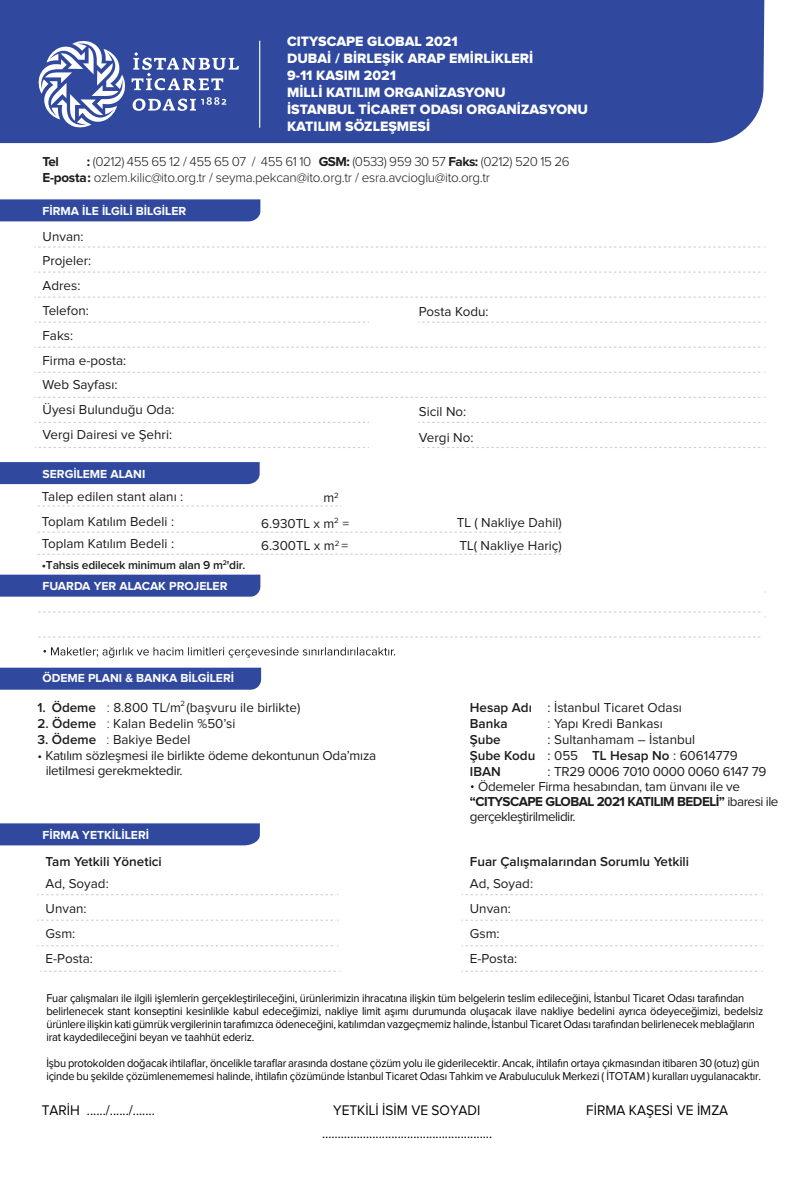
<style>
.page{position:relative;width:800px;height:1194px;background:#fff}
.page>*{position:absolute;margin:0;border:0;box-sizing:border-box;transform-origin:0 0}
.t1{font:14.4px "Proxima Nova";color:#020304;scale:.95 1}
.t2{font:14.1px/16.9px "Proxima Nova Extrabld";color:#fff}
.t3{font:13.4px/24.8px "Proxima Nova";color:#1d1d1b}
.t4{font:300 13.4px/15.8px "Proxima Nova";letter-spacing:-.02em;color:#1d1d1b}
.t5{font:13.4px/15.1px "Proxima Nova";letter-spacing:-.02em;color:#1d1d1b}
.t6{font:600 13.4px "Proxima Nova";color:#1d1d1b}
.t7{font:700 13.4px "Proxima Nova";letter-spacing:-.04em;color:#1d1d1b}
.t8{font:13.4px "Proxima Nova";letter-spacing:-.04em;color:#1d1d1b}
.t9{font:700 12.1px "Proxima Nova";color:#fff}
.t10{font:600 12px "Proxima Nova";letter-spacing:-.02em;color:#1d1d1b}
.t11{font:11.7px/13px "Proxima Nova";letter-spacing:-.02em;color:#020304;scale:.95 1}
.s1{font-weight:700}
.s2{font-weight:600}
.s3{font-weight:300}
.s4{font-weight:400}
</style>
<div class="page">
<div style="left:0;top:0;width:764px;height:143px;background:#30499e"></div>
<svg style="left:38px;top:40px;width:88px;height:88px"></svg>
<svg style="left:132px;top:52px;width:107px;height:59px;background:#5e71b3"></svg>
<hr style="left:259px;top:41px;width:1px;height:87px;background:#fff">
<div style="left:0;top:199px;width:260px;height:22px;background:#30499e"></div>
<div style="left:0;top:462px;width:260px;height:22px;background:#30499e"></div>
<div style="left:0;top:575px;width:260px;height:22px;background:#30499e"></div>
<div style="left:0;top:668px;width:261px;height:22px;background:#30499e"></div>
<div style="left:0;top:823px;width:260px;height:22px;background:#30499e"></div>
<svg style="left:35px;top:322px;width:334px;height:1px"></svg>
<svg style="left:35px;top:422px;width:334px;height:1px"></svg>
<svg style="left:35px;top:447px;width:334px;height:1px"></svg>
<svg style="left:418px;top:322px;width:348px;height:1px"></svg>
<svg style="left:418px;top:422px;width:348px;height:1px"></svg>
<svg style="left:418px;top:447px;width:348px;height:1px"></svg>
<svg style="left:34px;top:347px;width:732px;height:1px"></svg>
<svg style="left:34px;top:372px;width:732px;height:1px"></svg>
<svg style="left:34px;top:397px;width:732px;height:1px"></svg>
<svg style="left:34px;top:246px;width:732px;height:2px"></svg>
<svg style="left:34px;top:271px;width:732px;height:2px"></svg>
<svg style="left:34px;top:297px;width:732px;height:1px"></svg>
<svg style="left:43px;top:647px;width:352px;height:11px"></svg>
<svg style="left:38px;top:636px;width:723px;height:2px"></svg>
<svg style="left:38px;top:611px;width:728px;height:7px"></svg>
<svg style="left:37px;top:894px;width:301px;height:1px"></svg>
<svg style="left:37px;top:920px;width:301px;height:1px"></svg>
<svg style="left:37px;top:945px;width:301px;height:1px"></svg>
<svg style="left:462px;top:894px;width:301px;height:1px"></svg>
<svg style="left:462px;top:920px;width:301px;height:1px"></svg>
<svg style="left:462px;top:945px;width:301px;height:1px"></svg>
<svg style="left:462px;top:971px;width:301px;height:1px"></svg>
<svg style="left:40px;top:971px;width:301px;height:1px"></svg>
<svg style="left:37px;top:505px;width:304px;height:1px"></svg>
<svg style="left:37px;top:532px;width:524px;height:1px"></svg>
<svg style="left:37px;top:554px;width:524px;height:1px"></svg>
<p class="t2" style="left:287px;top:34px;width:303px">CITYSCAPE GLOBAL 2021<br>DUBAİ / BİRLEŞİK ARAP EMİRLİKLERİ<br>9-11 KASIM 2021<br>MİLLİ KATILIM ORGANİZASYONU<br>İSTANBUL TİCARET ODASI ORGANİZASYONU<br>KATILIM SÖZLEŞMESİ</p>
<p class="t4" style="left:43px;top:154px;width:529px;text-indent:44px"><span class="s1">:</span> (0212) 455 65 12 / 455 65 07 / 455 61 10 <span class="s1">GSM:</span> (0533) 959 30 57 <span class="s1">Faks:</span> (0212) 520 15 26<br><span class="s1">E-posta:</span> ozlem.kilic@ito.org.tr / seyma.pekcan@ito.org.tr / esra.avcioglu@ito.org.tr</p>
<p class="t7" style="left:43px;top:155px;width:18px">Tel</p>
<p class="t9" style="left:43px;top:205px;width:145px">FİRMA İLE İLGİLİ BİLGİLER</p>
<p class="t3" style="left:43px;top:224px;width:133px">Unvan:<br>Projeler:<br>Adres:<br>Telefon:<br>Faks:<br>Firma e-posta:<br>Web Sayfası:<br>Üyesi Bulunduğu Oda:<br>Vergi Dairesi ve Şehri:</p>
<p class="t9" style="left:43px;top:468px;width:104px">SERGİLEME ALANI</p>
<p class="t3" style="left:42px;top:484px;width:143px">Talep edilen stant alanı :<br>Toplam Katılım Bedeli :</p>
<p class="t3" style="left:323px;top:486px;width:17px">m<sup>2</sup></p>
<p class="t3" style="left:261px;top:512px;width:89px">6.930TL x m<sup>2</sup> =</p>
<p class="t3" style="left:419px;top:300px;width:71px">Posta Kodu:</p>
<p class="t3" style="left:419px;top:400px;width:56px;line-height:25.6px">Sicil No:<br>Vergi No:</p>
<p class="t3" style="left:457px;top:510px;width:107px">TL ( Nakliye Dahil)</p>
<p class="t3" style="left:42px;top:531px;width:134px">Toplam Katılım Bedeli :</p>
<p class="t3" style="left:459px;top:534px;width:104px">TL( Nakliye Hariç)</p>
<p class="t3" style="left:261px;top:534px;width:88px">6.300TL x m<sup>2</sup> =</p>
<p class="t10" style="left:42px;top:559px;width:205px">•Tahsis edilecek minimum alan 9 m<sup>2</sup>'dir.</p>
<p class="t9" style="left:43px;top:580px;width:186px">FUARDA YER ALACAK PROJELER</p>
<p class="t9" style="left:43px;top:673px;width:193px">ÖDEME PLANI &amp; BANKA BİLGİLERİ</p>
<p class="t3" style="left:37px;top:695px;width:264px"><span class="s2">1. Ödeme</span> <span class="s3">:</span> 8.800 TL/m<sup>2</sup> (başvuru ile birlikte)</p>
<p class="t3" style="left:37px;top:711px;width:200px"><span class="s2">2. Ödeme</span> <span class="s3">:</span> Kalan Bedelin %50’si</p>
<p class="t3" style="left:37px;top:727px;width:155px"><span class="s2">3. Ödeme</span> <span class="s3">:</span> Bakiye Bedel</p>
<p class="t5" style="left:46px;top:748px;width:332px;text-indent:-8px"><span class="s3">•</span> Katılım sözleşmesi ile birlikte ödeme dekontunun Oda’mıza iletilmesi gerekmektedir.</p>
<p class="t9" style="left:43px;top:830px;width:108px">FİRMA YETKİLİLERİ</p>
<p class="t3" style="left:470px;top:700px;width:214px;line-height:16.1px"><span class="s2">Hesap Adı</span> : İstanbul Ticaret Odası<br><span class="s2">Banka</span></p>
<p class="t3" style="left:548px;top:711px;width:117px"><span class="s3">:</span> Yapı Kredi Bankası</p>
<p class="t3" style="left:470px;top:732px;width:269px;line-height:16.1px;text-indent:78px">: Sultanhamam – İstanbul<br><span class="s2">Şube Kodu</span> : 055 <span class="s2">TL Hesap No</span> : 60614779<br><span class="s2">IBAN</span></p>
<p class="t6" style="left:470px;top:733px;width:32px">Şube</p>
<p class="t5" style="left:548px;top:765px;width:220px">: TR29 0006 7010 0000 0060 6147 79</p>
<p class="t5" style="left:478px;top:780px;width:263px">Ödemeler Firma hesabından, tam ünvanı ile ve</p>
<p class="t7" style="left:470px;top:796px;width:310px">“CITYSCAPE GLOBAL 2021 KATILIM BEDELİ” <span class="s4">ibaresi ile</span></p>
<p class="t8" style="left:470px;top:811px;width:107px">gerçekleştirilmelidir.</p>
<p class="t6" style="left:46px;top:855px;width:118px">Tam Yetkili Yönetici</p>
<p class="t6" style="left:470px;top:855px;width:221px">Fuar Çalışmalarından Sorumlu Yetkili</p>
<p class="t3" style="left:46px;top:872px;width:65px">Ad, Soyad:<br>Unvan:<br>Gsm:<br>E-Posta:</p>
<p class="t3" style="left:470px;top:872px;width:65px">Ad, Soyad:<br>Unvan:<br>Gsm:<br>E-Posta:</p>
<p class="t11" style="left:46px;top:992px;width:756px">Fuar çalışmaları ile ilgili işlemlerin gerçekleştirileceğini, ürünlerimizin ihracatına ilişkin tüm belgelerin teslim edileceğini, İstanbul Ticaret Odası tarafından belirlenecek stant konseptini kesinlikle kabul edeceğimizi, nakliye limit aşımı durumunda oluşacak ilave nakliye bedelini ayrıca ödeyeceğimizi, bedelsiz ürünlere ilişkin kati gümrük vergilerinin tarafımızca ödeneceğini, katılımdan vazgeçmemiz halinde, İstanbul Ticaret Odası tarafından belirlenecek meblağların irat kaydedileceğini beyan ve taahhüt ederiz.</p>
<p class="t11" style="left:46px;top:1057px;width:754px">İşbu protokolden doğacak ihtilaflar, öncelikle taraflar arasında dostane çözüm yolu ile giderilecektir. Ancak, ihtilafın ortaya çıkmasından itibaren 30 (otuz) gün içinde bu şekilde çözümlenememesi halinde, ihtilafın çözümünde İstanbul Ticaret Odası Tahkim ve Arabuluculuk Merkezi ( İTOTAM ) kuralları uygulanacaktır.</p>
<p class="t1" style="left:42px;top:1103px;width:121px">TARİH ....../....../.......</p>
<p class="t1" style="left:333px;top:1103px;width:157px">YETKİLİ İSİM VE SOYADI</p>
<p class="t1" style="left:586px;top:1103px;width:151px">FİRMA KAŞESİ VE İMZA</p>
<p class="t1" style="left:322px;top:1126px;width:181px">…………….......................................</p>
</div>
